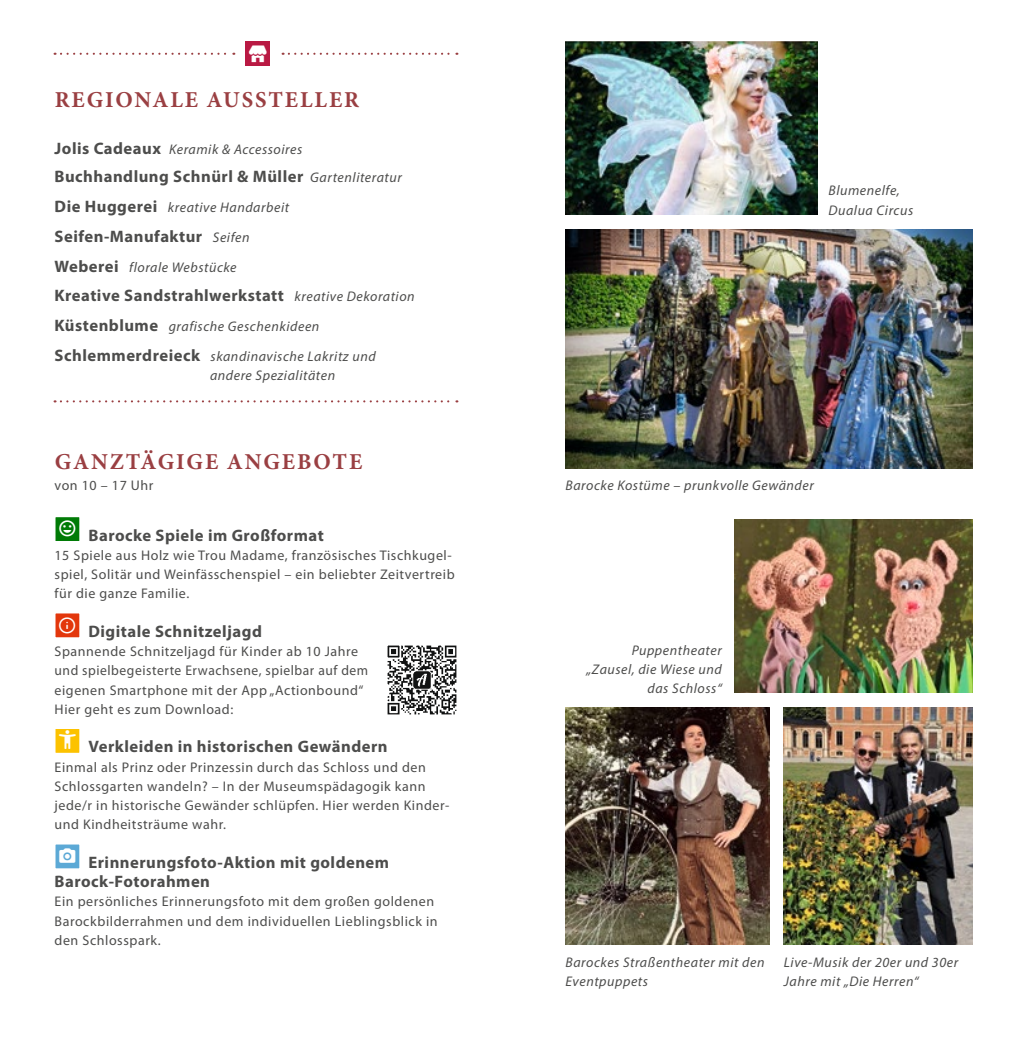
<style>
.page{position:relative;width:1027px;height:1042px;background:#fff}
.page>*{position:absolute;margin:0;border:0;box-sizing:border-box;transform-origin:0 0}
.t1{font:700 22.75px "Minion Pro";letter-spacing:.085em;color:#9a3f42}
.t2{font:700 16.62px/19.2px "Myriad Pro";letter-spacing:.03em;color:#4d4d4c}
.t3{font:14px/19.2px "Myriad Pro";letter-spacing:.04em;color:#4d4d4c}
.t4{font:italic 14px/19.2px "Myriad Pro";letter-spacing:.04em;color:#4d4d4c}
.s1{font-weight:700;font-style:normal;font-size:16.62px}
.s2{font-weight:400;font-style:italic;font-size:14px}
.s3{color:#fff}
</style>
<div class="page">
<hr style="left:1026px;top:0;width:1px;height:1042px;background:#9a3f42">
<div style="left:55px;top:517px;width:25px;height:24px;background:#007b06"></div>
<div style="left:55px;top:516px;width:25px;height:26px;border:1px solid #fff"></div>
<div style="left:55px;top:613px;width:25px;height:25px;background:#e3370c"></div>
<div style="left:55px;top:612px;width:25px;height:26px;border:1px solid #fff"></div>
<div style="left:55px;top:728px;width:25px;height:25px;background:#fcc200"></div>
<div style="left:55px;top:728px;width:25px;height:26px;border:1px solid #fff"></div>
<div style="left:55px;top:844px;width:25px;height:25px;background:#5ca9d6"></div>
<div style="left:55px;top:843px;width:25px;height:26px;border:1px solid #fff"></div>
<img style="left:387px;top:645px;width:69px;height:69px">
<img style="left:566px;top:229px;width:406px;height:240px">
<img style="left:734px;top:519px;width:238px;height:174px">
<img style="left:566px;top:707px;width:203px;height:237px">
<img style="left:784px;top:707px;width:188px;height:237px">
<img style="left:566px;top:41px;width:252px;height:173px">
<div style="left:246px;top:41px;width:24px;height:25px;background:#b91943"></div>
<svg style="left:55px;top:400px;width:402px;height:2px"></svg>
<svg style="left:55px;top:53px;width:179px;height:2px"></svg>
<svg style="left:283px;top:53px;width:174px;height:2px"></svg>
<h1 class="t1" style="left:55px;top:84px;width:306px">REGIONALE AUSSTELLER</h1>
<p class="t4" style="left:55px;top:140px;width:249px"><span class="s1">Jolis Cadeaux</span> Keramik &amp; Accessoires</p>
<p class="t2" style="left:55px;top:167px;width:349px">Buchhandlung Schnürl &amp; Müller <span class="s2">Gartenliteratur</span></p>
<p class="t4" style="left:55px;top:198px;width:236px"><span class="s1">Die Huggerei</span> kreative Handarbeit</p>
<p class="t2" style="left:55px;top:226px;width:197px">Seifen-Manufaktur <span class="s2">Seifen</span></p>
<p class="t4" style="left:55px;top:257px;width:184px"><span class="s1">Weberei</span> florale Webstücke</p>
<p class="t2" style="left:55px;top:286px;width:362px">Kreative Sandstrahlwerkstatt <span class="s2">kreative Dekoration</span></p>
<p class="t4" style="left:55px;top:311px;width:323px;line-height:29.8px"><span class="s1">Küstenblume</span> grafische Geschenkideen<br><span class="s1">Schlemmerdreieck</span> skandinavische Lakritz und</p>
<p class="t4" style="left:210px;top:366px;width:127px">andere Spezialitäten</p>
<h1 class="t1" style="left:55px;top:446px;width:309px">GANZTÄGIGE ANGEBOTE</h1>
<p class="t3" style="left:55px;top:476px;width:100px">von 10 – 17 Uhr</p>
<p class="t2" style="left:58px;top:525px;width:268px"><span class="s3">□□</span> Barocke Spiele im Großformat</p>
<p class="t3" style="left:55px;top:545px;width:402px">15 Spiele aus Holz wie Trou Madame, französisches Tischkugel&shy;spiel, Solitär und Weinfässchenspiel – ein beliebter Zeitvertreib für die ganze Familie.</p>
<p class="t2" style="left:88px;top:621px;width:175px">Digitale Schnitzeljagd</p>
<p class="t3" style="left:55px;top:641px;width:315px">Spannende Schnitzeljagd für Kinder ab 10 Jahre und spielbegeisterte Erwachsene, spielbar auf dem eigenen Smartphone mit der App „Actionbound“ Hier geht es zum Download:</p>
<p class="t2" style="left:56px;top:736px;width:333px"><span class="s3">▲▲●▼■</span> Verkleiden in historischen Gewändern</p>
<p class="t3" style="left:55px;top:757px;width:396px">Einmal als Prinz oder Prinzessin durch das Schloss und den Schlossgarten wandeln? – In der Museumspädagogik kann jede/r in historische Gewänder schlüpfen. Hier werden Kinder&shy;und Kindheitsträume wahr.</p>
<p class="t2" style="left:55px;top:852px;width:336px"><span class="s3">●▼</span> Erinnerungsfoto-Aktion mit goldenem<br>Barock-Fotorahmen</p>
<p class="t3" style="left:55px;top:892px;width:385px">Ein persönliches Erinnerungsfoto mit dem großen goldenen<br>Barockbilderrahmen und dem individuellen Lieblingsblick in den Schlosspark.</p>
<p class="t4" style="left:828px;top:181px;width:86px">Blumenelfe,<br>Dualua Circus</p>
<p class="t4" style="left:566px;top:475px;width:250px">Barocke Kostüme – prunkvolle Gewänder</p>
<p class="t4" style="left:587px;top:640px;width:137px;text-align:right">Puppentheater „Zausel, die Wiese und das Schloss“</p>
<p class="t4" style="left:566px;top:952px;width:200px">Barockes Straßentheater mit den<br>Eventpuppets</p>
<p class="t4" style="left:784px;top:952px;width:176px">Live-Musik der 20er und 30er<br>Jahre mit „Die Herren“</p>
</div>
